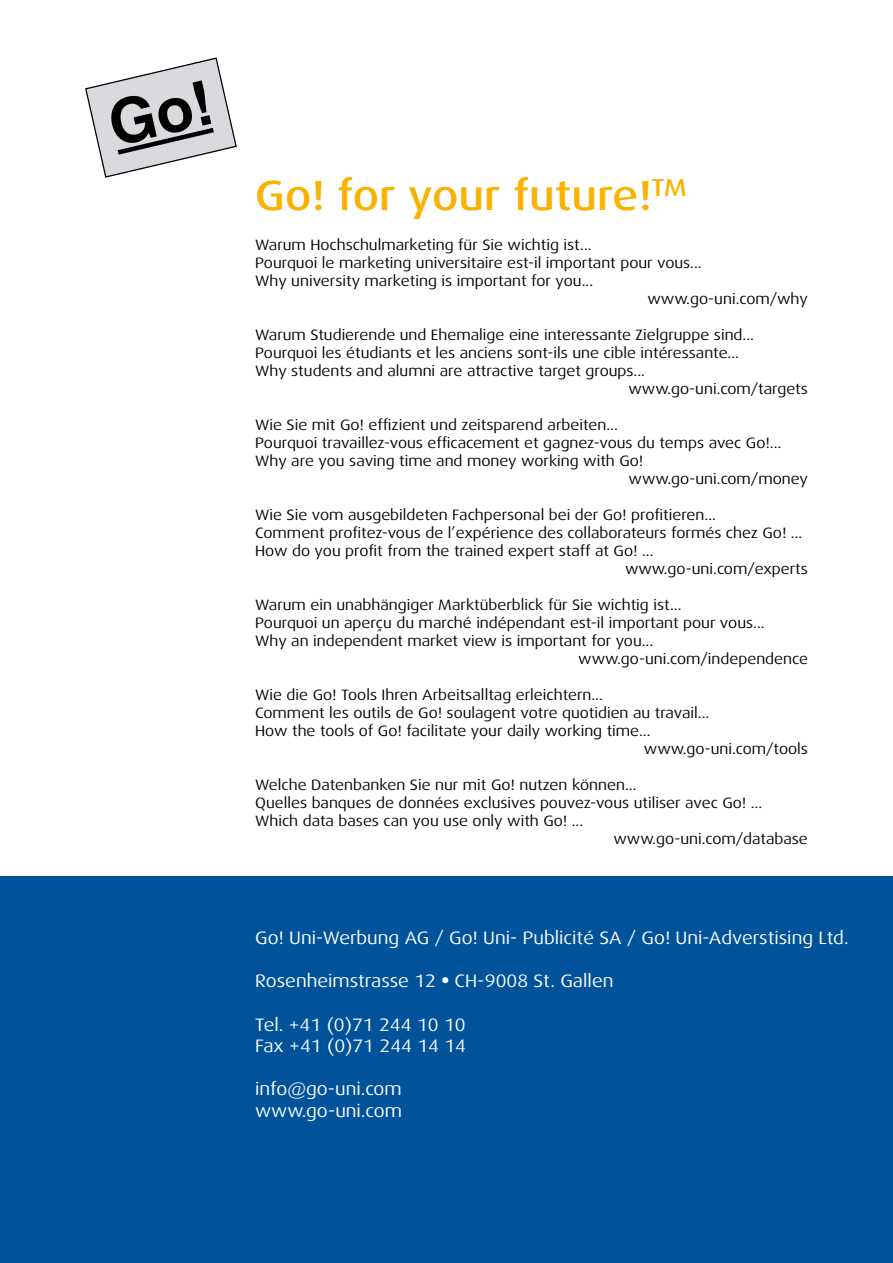
<style>
.page{position:relative;width:893px;height:1263px;background:#fff}
.page>*{position:absolute;margin:0;border:0;box-sizing:border-box;transform-origin:0 0}
.t1{font:500 42px "Dax Wide";color:#fab200}
.t2{font:18px "Dax Wide";color:#fff}
.t3{font:15px "Dax Wide";color:#000}
</style>
<div class="page">
<svg style="left:85px;top:57px;width:152px;height:121px"></svg>
<div style="left:0;top:877px;width:893px;height:386px;background:#00539a"></div>
<p class="t1" style="left:255px;top:172px;width:433px">Go! for your future!<sup>TM</sup></p>
<p class="t3" style="left:255px;top:236px;width:338px">Warum Hochschulmarketing für Sie wichtig ist...</p>
<p class="t3" style="left:255px;top:254px;width:448px">Pourquoi le marketing universitaire est-il important pour vous...</p>
<p class="t3" style="left:255px;top:272px;width:339px">Why university marketing is important for you...</p>
<p class="t3" style="left:647px;top:290px;width:162px">www.go-uni.com/why</p>
<p class="t3" style="left:255px;top:326px;width:500px">Warum Studierende und Ehemalige eine interessante Zielgruppe sind...</p>
<p class="t3" style="left:255px;top:344px;width:485px">Pourquoi les étudiants et les anciens sont-ils une cible intéressante...</p>
<p class="t3" style="left:255px;top:362px;width:391px">Why students and alumni are attractive target groups...</p>
<p class="t3" style="left:628px;top:380px;width:181px">www.go-uni.com/targets</p>
<p class="t3" style="left:255px;top:416px;width:364px">Wie Sie mit Go! effizient und zeitsparend arbeiten...</p>
<p class="t3" style="left:255px;top:434px;width:528px">Pourquoi travaillez-vous efficacement et gagnez-vous du temps avec Go!...</p>
<p class="t3" style="left:255px;top:452px;width:390px">Why are you saving time and money working with Go!</p>
<p class="t3" style="left:629px;top:470px;width:181px">www.go-uni.com/money</p>
<p class="t3" style="left:255px;top:506px;width:462px">Wie Sie vom ausgebildeten Fachpersonal bei der Go! profitieren...</p>
<p class="t3" style="left:255px;top:524px;width:549px">Comment profitez-vous de l’expérience des collaborateurs formés chez Go! ...</p>
<p class="t3" style="left:255px;top:542px;width:400px">How do you profit from the trained expert staff at Go! ...</p>
<p class="t3" style="left:625px;top:560px;width:184px">www.go-uni.com/experts</p>
<p class="t3" style="left:255px;top:596px;width:428px">Warum ein unabhängiger Marktüberblick für Sie wichtig ist...</p>
<p class="t3" style="left:255px;top:614px;width:511px">Pourquoi un aperçu du marché indépendant est-il important pour vous...</p>
<p class="t3" style="left:255px;top:632px;width:400px">Why an independent market view is important for you...</p>
<p class="t3" style="left:578px;top:650px;width:231px">www.go-uni.com/independence</p>
<p class="t3" style="left:255px;top:686px;width:349px">Wie die Go! Tools Ihren Arbeitsalltag erleichtern...</p>
<p class="t3" style="left:255px;top:704px;width:456px">Comment les outils de Go! soulagent votre quotidien au travail...</p>
<p class="t3" style="left:255px;top:722px;width:397px">How the tools of Go! facilitate your daily working time...</p>
<p class="t3" style="left:644px;top:740px;width:166px">www.go-uni.com/tools</p>
<p class="t3" style="left:255px;top:776px;width:383px">Welche Datenbanken Sie nur mit Go! nutzen können...</p>
<p class="t3" style="left:255px;top:794px;width:509px">Quelles banques de données exclusives pouvez-vous utiliser avec Go! ...</p>
<p class="t3" style="left:255px;top:812px;width:330px">Which data bases can you use only with Go! ...</p>
<p class="t3" style="left:613px;top:830px;width:196px">www.go-uni.com/database</p>
<p class="t2" style="left:255px;top:928px;width:595px">Go! Uni-Werbung AG / Go! Uni- Publicité SA / Go! Uni-Adverstising Ltd.</p>
<p class="t2" style="left:255px;top:971px;width:360px">Rosenheimstrasse 12 ● CH-9008 St. Gallen</p>
<p class="t2" style="left:255px;top:1014px;width:212px">Tel. +41 (0)71 244 10 10</p>
<p class="t2" style="left:255px;top:1036px;width:212px">Fax +41 (0)71 244 14 14</p>
<p class="t2" style="left:255px;top:1079px;width:148px">info@go-uni.com</p>
<p class="t2" style="left:255px;top:1101px;width:148px">www.go-uni.com</p>
</div>
